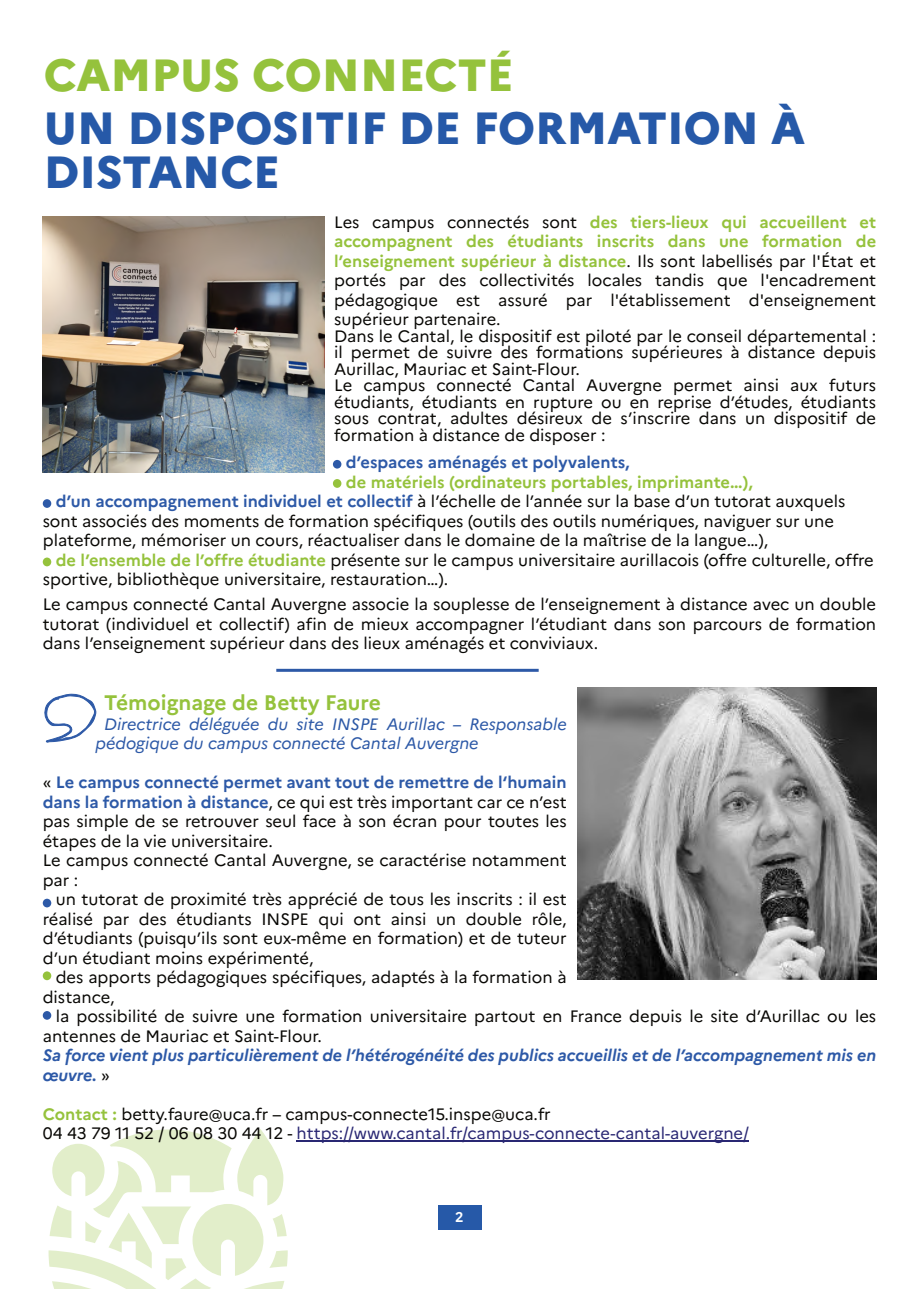
<style>
.page{position:relative;width:919px;height:1289px;background:#fff}
.page>*{position:absolute;margin:0;border:0;box-sizing:border-box;transform-origin:0 0}
.t1{font:800 45px/44.2px "Marianne";color:#2659a8}
.t2{font:800 45px "Marianne";color:#95c23c}
.t3{font:700 21px "Marianne";color:#95c23c}
.t4{font:16.5px/19.5px "Marianne";color:#080704}
.t5{font:italic 700 16.5px/19.5px "Marianne";color:#2d59a7}
.t6{font:italic 16.5px/19.5px "Marianne";color:#2d59a7}
.t7{font:700 16.5px "Marianne";color:#95c23c}
.t8{font:700 16.5px "Marianne";color:#2d59a7}
.t9{font:700 14.1px "Marianne";color:#fff}
.s1{font-weight:700;color:#95c23c}
.s2{font-weight:700;color:#2d59a7}
.s3{font-weight:400;font-style:normal;color:#080704}
.s4{color:#292773}
</style>
<div class="page">
<div style="left:438px;top:1204px;width:43px;height:25px;background:#2659a8"></div>
<div style="left:333px;top:460px;width:8px;height:8px;background:#2d59a7;border-radius:50%"></div>
<div style="left:43px;top:499px;width:8px;height:9px;background:#2d59a7;border-radius:50%"></div>
<div style="left:333px;top:479px;width:8px;height:9px;background:#95c23c;border-radius:50%"></div>
<div style="left:43px;top:557px;width:8px;height:9px;background:#95c23c;border-radius:50%"></div>
<svg style="left:49px;top:1129px;width:239px;height:159px"></svg>
<hr style="left:296px;top:1140px;width:453px;height:1px;background:#292773">
<hr style="left:276px;top:668px;width:262px;height:3px;background:#2d59a7">
<img style="left:577px;top:687px;width:299px;height:292px">
<img style="left:43px;top:217px;width:281px;height:255px">
<div style="left:43px;top:898px;width:8px;height:9px;background:#2d59a7;border-radius:50%"></div>
<div style="left:43px;top:1011px;width:8px;height:8px;background:#2d59a7;border-radius:50%"></div>
<div style="left:43px;top:971px;width:8px;height:9px;background:#95c23c;border-radius:50%"></div>
<svg style="left:44px;top:693px;width:53px;height:49px"></svg>
<h1 class="t2" style="left:44px;top:57px;width:471px">CAMPUS CONNECTÉ</h1>
<h1 class="t1" style="left:44px;top:110px;width:762px">UN DISPOSITIF DE FORMATION À<br>DISTANCE</h1>
<p class="t4" style="left:334px;top:214px;width:543px;text-align:justify">Les campus connectés sont <span class="s1">des tiers-lieux qui accueillent et accompagnent des étudiants inscrits dans une formation de l’enseignement supérieur à distance</span>. Ils sont labellisés par l'État et portés par des collectivités locales tandis que l'encadrement pédagogique est assuré par l'établissement d'enseignement supérieur partenaire.</p>
<p class="t4" style="left:334px;top:329px;width:543px;line-height:16.5px">Dans le Cantal, le dispositif est piloté par le conseil départemental : il permet de suivre des formations supérieures à distance depuis Aurillac, Mauriac et Saint-Flour.<br>Le campus connecté Cantal Auvergne permet ainsi aux futurs étudiants, étudiants en rupture ou en reprise d’études, étudiants sous contrat, adultes désireux de s’inscrire dans un dispositif de formation à distance de disposer :</p>
<p class="t8" style="left:346px;top:456px;width:285px">d’espaces aménagés et polyvalents,</p>
<p class="t7" style="left:346px;top:475px;width:408px">de matériels (ordinateurs portables, imprimante…),</p>
<p class="t4" style="left:56px;top:493px;width:791px"><span class="s2">d’un accompagnement individuel et collectif</span> à l’échelle de l’année sur la base d’un tutorat auxquels</p>
<p class="t4" style="left:43px;top:513px;width:792px">sont associés des moments de formation spécifiques (outils des outils numériques, naviguer sur une</p>
<p class="t4" style="left:43px;top:532px;width:726px">plateforme, mémoriser un cours, réactualiser dans le domaine de la maîtrise de la langue…),</p>
<p class="t4" style="left:56px;top:552px;width:819px"><span class="s1">de l’ensemble de l’offre étudiante</span> présente sur le campus universitaire aurillacois (offre culturelle, offre</p>
<p class="t4" style="left:43px;top:571px;width:407px">sportive, bibliothèque universitaire, restauration…).</p>
<p class="t4" style="left:43px;top:596px;width:834px;text-align:justify">Le campus connecté Cantal Auvergne associe la souplesse de l’enseignement à distance avec un double tutorat (individuel et collectif) afin de mieux accompagner l’étudiant dans son parcours de formation dans l’enseignement supérieur dans des lieux aménagés et conviviaux.</p>
<p class="t3" style="left:104px;top:694px;width:278px">Témoignage de Betty Faure</p>
<p class="t6" style="left:96px;top:715px;width:472px;text-indent:9px">Directrice déléguée du site INSPE Aurillac – Responsable pédogique du campus connecté Cantal Auvergne</p>
<p class="t4" style="left:43px;top:774px;width:525px">« <span class="s2">Le campus connecté permet avant tout de remettre de l‘humain dans la formation à distance</span>, ce qui est très important car ce n’est pas simple de se retrouver seul face à son écran pour toutes les étapes de la vie universitaire.<br>Le campus connecté Cantal Auvergne, se caractérise notamment par :</p>
<p class="t4" style="left:43px;top:891px;width:525px;text-align:justify;text-indent:13px">un tutorat de proximité très apprécié de tous les inscrits : il est réalisé par des étudiants INSPE qui ont ainsi un double rôle, d’étudiants (puisqu’ils sont eux-même en formation) et de tuteur d’un étudiant moins expérimenté,</p>
<p class="t4" style="left:43px;top:969px;width:525px;text-indent:13px">des apports pédagogiques spécifiques, adaptés à la formation à distance,</p>
<p class="t4" style="left:43px;top:1008px;width:834px;text-indent:13px">la possibilité de suivre une formation universitaire partout en France depuis le site d’Aurillac ou les antennes de Mauriac et Saint-Flour.</p>
<p class="t5" style="left:43px;top:1047px;width:834px">Sa force vient plus particulièrement de l’hétérogénéité des publics accueillis et de l’accompagnement mis en œuvre. <span class="s3">»</span></p>
<p class="t4" style="left:43px;top:1105px;width:707px"><span class="s1">Contact :</span> betty.faure@uca.fr – campus-connecte15.inspe@uca.fr<br>04 43 79 11 52 / 06 08 30 44 12 - <span class="s4">https://www.cantal.fr/campus-connecte-cantal-auvergne/</span></p>
<p class="t9" style="left:455px;top:1211px;width:10px">2</p>
</div>
